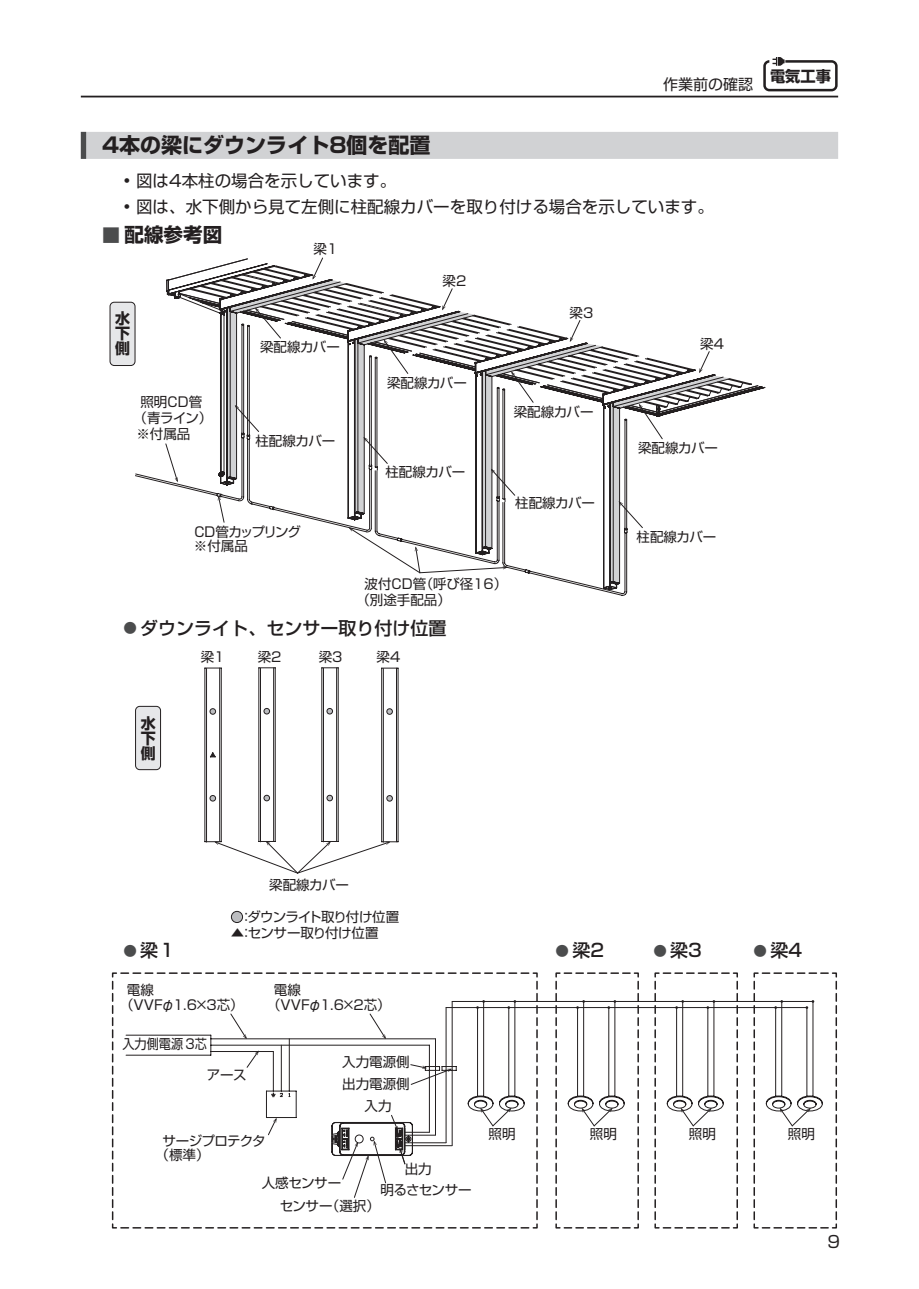
<style>
.page{position:relative;width:919px;height:1289px;background:#fff}
.page>*{position:absolute;margin:0;border:0;box-sizing:border-box;transform-origin:0 0}
.t1{font:700 21px "Shin Go Pro";color:#231f20}
.t2{font:700 19.5px "Shin Go Pro";color:#231f20}
.t3{font:500 18px "Shin Go Pro";color:#231f20}
.t4{font:16.5px "Shin Go Pro";color:#231f20}
.t5{font:700 15.15px "Shin Go Pro";color:#231f20}
.t6{font:15px "Shin Go Pro";color:#231f20}
.t7{font:700 15px/15px "Shin Go Pro";color:#231f20;text-align:justify}
.t8{font:13.5px/14.7px "Shin Go Pro Regular 90 msp RKSJ H";letter-spacing:-.01em;color:#231f20}
.t9{font:13.5px/15.6px "Shin Go Pro Regular 90 msp RKSJ H";letter-spacing:-.055em;color:#231f20}
.t10{font:13.5px "Shin Go Pro Regular 90 msp RKSJ H";letter-spacing:-.06em;color:#231f20}
.t11{font:13.5px/14.9px "Shin Go Pro Regular 90 msp RKSJ H";letter-spacing:-.1em;color:#231f20}
.t12{font:13.5px/14.7px "Shin Go Pro Regular 90 msp RKSJ H";letter-spacing:-.05em;color:#231f20}
.t13{font:13.5px "Shin Go Pro Regular 90 msp RKSJ H";letter-spacing:-.01em;color:#231f20;scale:.9 1}
.t14{font:13.5px "Shin Go Pro Regular 90 msp RKSJ H";letter-spacing:-.045em;color:#231f20}
.s1{font-size:18px;color:#4b4c4d}
.s2{font-weight:700;font-size:13.5px;color:#4b4c4d}
</style>
<div class="page">
<hr style="left:81px;top:96px;width:757px;height:1px;background:#231f20">
<svg style="left:763px;top:57px;width:75px;height:35px"></svg>
<div style="left:81px;top:132px;width:757px;height:27px;background:#d1d2d4"></div>
<hr style="left:452px;top:1001px;width:360px;height:1px;background:#231f20">
<hr style="left:446px;top:1007px;width:360px;height:1px;background:#231f20">
<svg style="left:653px;top:972px;width:85px;height:256px"></svg>
<svg style="left:752px;top:972px;width:85px;height:256px"></svg>
<svg style="left:112px;top:972px;width:527px;height:256px"></svg>
<hr style="left:204px;top:668px;width:1px;height:173px;background:#231f20">
<svg style="left:135px;top:274px;width:83px;height:227px"></svg>
<svg style="left:167px;top:290px;width:14px;height:9px"></svg>
<svg style="left:165px;top:443px;width:13px;height:39px"></svg>
<svg style="left:218px;top:257px;width:513px;height:333px"></svg>
<hr style="left:398px;top:668px;width:1px;height:173px;background:#231f20">
<svg style="left:205px;top:667px;width:193px;height:256px"></svg>
<div style="left:110px;top:302px;width:25px;height:63px;background:#e6e7e9;border-radius:4px"></div>
<div style="left:110px;top:302px;width:25px;height:64px;border:1px solid #231f20;border-radius:4px"></div>
<div style="left:135px;top:706px;width:25px;height:63px;background:#e6e7e9;border-radius:4px"></div>
<div style="left:135px;top:706px;width:26px;height:64px;border:1px solid #231f20;border-radius:4px"></div>
<p class="t6" style="left:663px;top:72px;width:91px">作業前の確認</p>
<h1 class="t1" style="left:102px;top:128px;width:330px">4本の梁にダウンライト8個を配置</h1>
<p class="t4" style="left:123px;top:167px;width:274px">• 図は4本柱の場合を示しています。</p>
<p class="t4" style="left:123px;top:193px;width:592px">• 図は、水下側から見て左側に柱配線カバーを取り付ける場合を示しています。</p>
<h2 class="t2" style="left:102px;top:219px;width:121px"><span class="s1">■</span> 配線参考図</h2>
<p class="t8" style="left:313px;top:240px;width:25px">梁1</p>
<p class="t7" style="left:115px;top:309px;width:16px">水下側</p>
<p class="t9" style="left:134px;top:393px;width:80px;text-indent:7px">照明ＣＤ管（青ライン）※付属品</p>
<p class="t8" style="left:260px;top:338px;width:81px">梁配線カバー</p>
<p class="t8" style="left:255px;top:431px;width:81px">柱配線カバー</p>
<p class="t11" style="left:193px;top:522px;width:110px">ＣＤ管カップリング※付属品</p>
<p class="t8" style="left:442px;top:272px;width:25px">梁2</p>
<p class="t8" style="left:387px;top:373px;width:81px">梁配線カバー</p>
<p class="t8" style="left:385px;top:463px;width:81px">柱配線カバー</p>
<p class="t8" style="left:356px;top:574px;width:152px;line-height:15.8px;text-indent:8px">波付CD管（呼び径16）（別途手配品）</p>
<h3 class="t3" style="left:123px;top:613px;width:324px"><span class="s2">●</span> ダウンライト、センサー取り付け位置</h3>
<p class="t8" style="left:201px;top:648px;width:25px">梁1</p>
<p class="t8" style="left:258px;top:648px;width:25px">梁2</p>
<p class="t8" style="left:319px;top:648px;width:25px">梁3</p>
<p class="t8" style="left:376px;top:648px;width:25px">梁4</p>
<p class="t8" style="left:569px;top:304px;width:25px">梁3</p>
<p class="t8" style="left:513px;top:403px;width:81px">梁配線カバー</p>
<p class="t8" style="left:515px;top:494px;width:81px">柱配線カバー</p>
<p class="t8" style="left:700px;top:335px;width:25px">梁4</p>
<p class="t8" style="left:638px;top:438px;width:81px">梁配線カバー</p>
<p class="t8" style="left:636px;top:528px;width:81px">柱配線カバー</p>
<p class="t5" style="left:770px;top:64px;width:62px">電気工事</p>
<p class="t7" style="left:141px;top:713px;width:16px">水下側</p>
<p class="t8" style="left:269px;top:875px;width:81px">梁配線カバー</p>
<p class="t10" style="left:239px;top:905px;width:161px">：ダウンライト取り付け位置</p>
<p class="t8" style="left:231px;top:923px;width:149px">▲：センサー取り付け位置</p>
<h3 class="t3" style="left:123px;top:935px;width:54px"><span class="s2">●</span> 梁１</h3>
<h3 class="t3" style="left:555px;top:935px;width:50px"><span class="s2">●</span> 梁2</h3>
<h3 class="t3" style="left:653px;top:935px;width:50px"><span class="s2">●</span> 梁3</h3>
<h3 class="t3" style="left:753px;top:935px;width:50px"><span class="s2">●</span> 梁4</h3>
<p class="t8" style="left:120px;top:980px;width:125px;text-indent:7px">電線（VVFφ1.6×3芯）</p>
<p class="t8" style="left:267px;top:980px;width:125px;text-indent:7px">電線（VVFφ1.6×2芯）</p>
<p class="t13" style="left:122px;top:1032px;width:95px">入力側電源　3芯</p>
<p class="t8" style="left:207px;top:1065px;width:41px">アース</p>
<p class="t8" style="left:342px;top:1052px;width:69px">入力電源側</p>
<p class="t8" style="left:364px;top:1096px;width:29px">入力</p>
<p class="t8" style="left:342px;top:1075px;width:69px">出力電源側</p>
<p class="t12" style="left:156px;top:1131px;width:111px;text-indent:7px">サージプロテクタ（標準）</p>
<p class="t8" style="left:262px;top:1174px;width:81px">人感センサー</p>
<p class="t8" style="left:280px;top:1197px;width:101px">センサー（選択）</p>
<p class="t8" style="left:405px;top:1160px;width:28px">出力</p>
<p class="t14" style="left:380px;top:1179px;width:93px">明るさセンサー</p>
<p class="t8" style="left:488px;top:1125px;width:28px">照明</p>
<p class="t8" style="left:589px;top:1125px;width:28px">照明</p>
<p class="t8" style="left:688px;top:1125px;width:28px">照明</p>
<p class="t8" style="left:787px;top:1125px;width:28px">照明</p>
<p class="t4" style="left:827px;top:1228px;width:14px">9</p>
</div>
